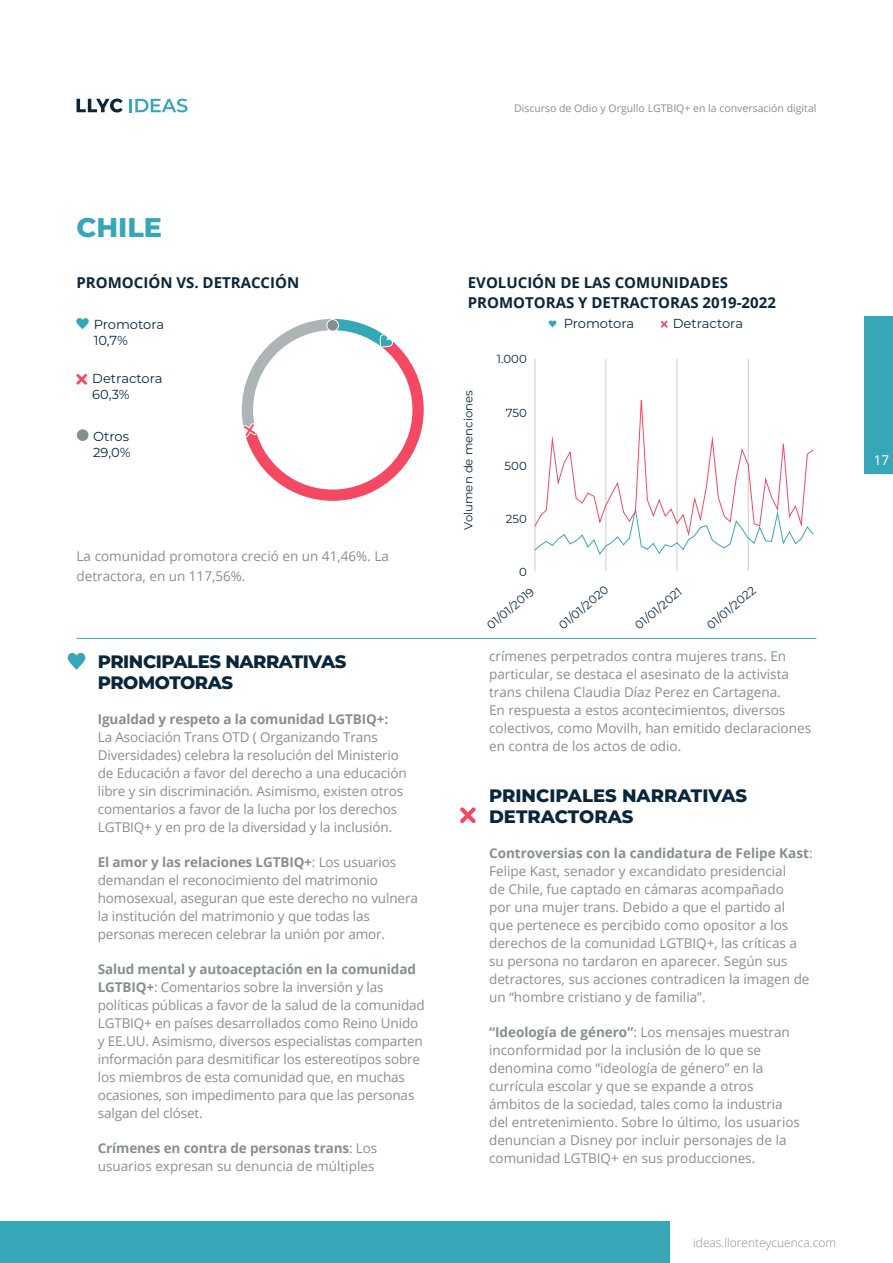
<style>
.page{position:relative;width:893px;height:1263px;background:#fff}
.page>*{position:absolute;margin:0;border:0;box-sizing:border-box;transform-origin:0 0}
.t1{font:800 27px "Montserrat";color:#36a7b7}
.t2{font:800 18px/21px "Montserrat";color:#0a263b}
.t3{font:800 18px/21px "Montserrat";letter-spacing:-.025em;color:#0a263b}
.t4{font:700 15px/19.5px "Open Sans";color:#0a263b}
.t5{font:13.5px/18px "Open Sans";color:#878e90}
.t6{font:700 13.5px "Open Sans";letter-spacing:-.01em;color:#878e90}
.t7{font:13.5px "Open Sans";color:#fff}
.t8{font:13.05px/15.6px "Montserrat";color:#0a263b}
.t9{font:300 12px "Open Sans";color:#878e90}
.t10{font:11.7px "Montserrat";color:#0a263b}
.t11{font:10.5px "Open Sans";color:#878e90}
.s1{font-weight:700}
</style>
<div class="page">
<svg style="left:129px;top:99px;width:59px;height:13px"></svg>
<svg style="left:77px;top:99px;width:46px;height:13px"></svg>
<div style="left:0;top:1221px;width:669px;height:42px;background:#36a7b7"></div>
<div style="left:864px;top:316px;width:29px;height:158px;background:#36a7b7"></div>
<svg style="left:660px;top:320px;width:8px;height:8px"></svg>
<svg style="left:549px;top:320px;width:7px;height:7px"></svg>
<svg style="left:242px;top:319px;width:182px;height:182px"></svg>
<svg style="left:76px;top:318px;width:13px;height:11px"></svg>
<svg style="left:76px;top:374px;width:11px;height:11px"></svg>
<div style="left:77px;top:429px;width:11px;height:12px;background:#878e90;border-radius:50%"></div>
<hr style="left:535px;top:359px;width:1px;height:212px;background:#ccc">
<hr style="left:606px;top:359px;width:1px;height:212px;background:#ccc">
<hr style="left:677px;top:359px;width:1px;height:212px;background:#ccc">
<hr style="left:748px;top:359px;width:1px;height:212px;background:#ccc">
<svg style="left:535px;top:386px;width:278px;height:170px"></svg>
<svg style="left:67px;top:652px;width:19px;height:18px"></svg>
<hr style="left:77px;top:638px;width:739px;height:1px;background:#36a7b7">
<svg style="left:460px;top:807px;width:16px;height:16px"></svg>
<p class="t11" style="left:514px;top:101px;width:304px">Discurso de Odio y Orgullo LGTBIQ+ en la conversación digital</p>
<h1 class="t1" style="left:77px;top:207px;width:87px">CHILE</h1>
<p class="t4" style="left:77px;top:272px;width:224px">PROMOCIÓN VS. DETRACCIÓN</p>
<p class="t4" style="left:468px;top:272px;width:310px">EVOLUCIÓN DE LAS COMUNIDADES<br>PROMOTORAS Y DETRACTORAS 2019-2022</p>
<p class="t8" style="left:94px;top:316px;width:72px">Promotora</p>
<p class="t8" style="left:564px;top:315px;width:72px">Promotora</p>
<p class="t8" style="left:673px;top:315px;width:72px">Detractora</p>
<p class="t8" style="left:94px;top:332px;width:36px">10,7%</p>
<p class="t8" style="left:92px;top:370px;width:72px">Detractora<br>60,3%</p>
<p class="t8" style="left:93px;top:428px;width:39px">Otros<br>29,0%</p>
<p class="t10" style="left:497px;top:351px;width:31px">1.000</p>
<p class="t10" style="left:460px;top:530px;width:141px;rotate:-90deg">Volumen de menciones</p>
<p class="t10" style="left:506px;top:404px;width:23px">750</p>
<p class="t10" style="left:505px;top:457px;width:24px">500</p>
<p class="t10" style="left:506px;top:511px;width:23px">250</p>
<p class="t5" style="left:77px;top:546px;width:314px;line-height:19.5px">La comunidad promotora creció en un 41,46%. La detractora, en un 117,56%.</p>
<h2 class="t3" style="left:98px;top:650px;width:250px">PRINCIPALES NARRATIVAS<br>PROMOTORAS</h2>
<p class="t6" style="left:98px;top:710px;width:292px">Igualdad y respeto a la comunidad LGTBIQ+:</p>
<p class="t5" style="left:98px;top:728px;width:310px">La Asociación Trans OTD ( Organizando Trans Diversidades) celebra la resolución del Ministerio de Educación a favor del derecho a una educación libre y sin discriminación. Asimismo, existen otros comentarios a favor de la lucha por los derechos LGTBIQ+ y en pro de la diversidad y la inclusión.</p>
<p class="t5" style="left:98px;top:853px;width:322px"><span class="s1">El amor y las relaciones LGTBIQ+</span>: Los usuarios demandan el reconocimiento del matrimonio homosexual, aseguran que este derecho no vulnera la institución del matrimonio y que todas las personas merecen celebrar la unión por amor.</p>
<p class="t5" style="left:98px;top:960px;width:328px"><span class="s1">Salud mental y autoaceptación en la comunidad LGTBIQ+</span>: Comentarios sobre la inversión y las políticas públicas a favor de la salud de la comunidad LGTBIQ+ en países desarrollados como Reino Unido y EE.UU. Asimismo, diversos especialistas comparten información para desmitificar los estereotipos sobre los miembros de esta comunidad que, en muchas ocasiones, son impedimento para que las personas salgan del clóset.</p>
<p class="t5" style="left:98px;top:1139px;width:281px"><span class="s1">Crímenes en contra de personas trans</span>: Los usuarios expresan su denuncia de múltiples</p>
<p class="t10" style="left:519px;top:564px;width:9px">0</p>
<p class="t10" style="left:483px;top:620px;width:59px;rotate:-40deg">01/01/2019</p>
<p class="t10" style="left:555px;top:620px;width:62px;rotate:-40deg">01/01/2020</p>
<p class="t10" style="left:631px;top:620px;width:58px;rotate:-40deg">01/01/2021</p>
<p class="t10" style="left:703px;top:620px;width:61px;rotate:-40deg">01/01/2022</p>
<p class="t5" style="left:489px;top:647px;width:323px">crímenes perpetrados contra mujeres trans. En particular, se destaca el asesinato de la activista trans chilena Claudia Díaz Perez en Cartagena.<br>En respuesta a estos acontecimientos, diversos colectivos, como Movilh, han emitido declaraciones en contra de los actos de odio.</p>
<h2 class="t2" style="left:489px;top:784px;width:260px">PRINCIPALES NARRATIVAS<br>DETRACTORAS</h2>
<p class="t5" style="left:489px;top:843px;width:325px"><span class="s1">Controversias con la candidatura de Felipe Kast</span>:<br>Felipe Kast, senador y excandidato presidencial<br>de Chile, fue captado en cámaras acompañado<br>por una mujer trans. Debido a que el partido al que pertenece es percibido como opositor a los derechos de la comunidad LGTBIQ+, las críticas a su persona no tardaron en aparecer. Según sus detractores, sus acciones contradicen la imagen de un “hombre cristiano y de familia”.</p>
<p class="t5" style="left:489px;top:1022px;width:312px"><span class="s1">“Ideología de género”</span>: Los mensajes muestran inconformidad por la inclusión de lo que se denomina como “ideología de género” en la currícula escolar y que se expande a otros ámbitos de la sociedad, tales como la industria del entretenimiento. Sobre lo último, los usuarios denuncian a Disney por incluir personajes de la comunidad LGTBIQ+ en sus producciones.</p>
<p class="t9" style="left:693px;top:1234px;width:144px">ideas.llorenteycuenca.com</p>
<p class="t7" style="left:874px;top:451px;width:17px">17</p>
</div>
